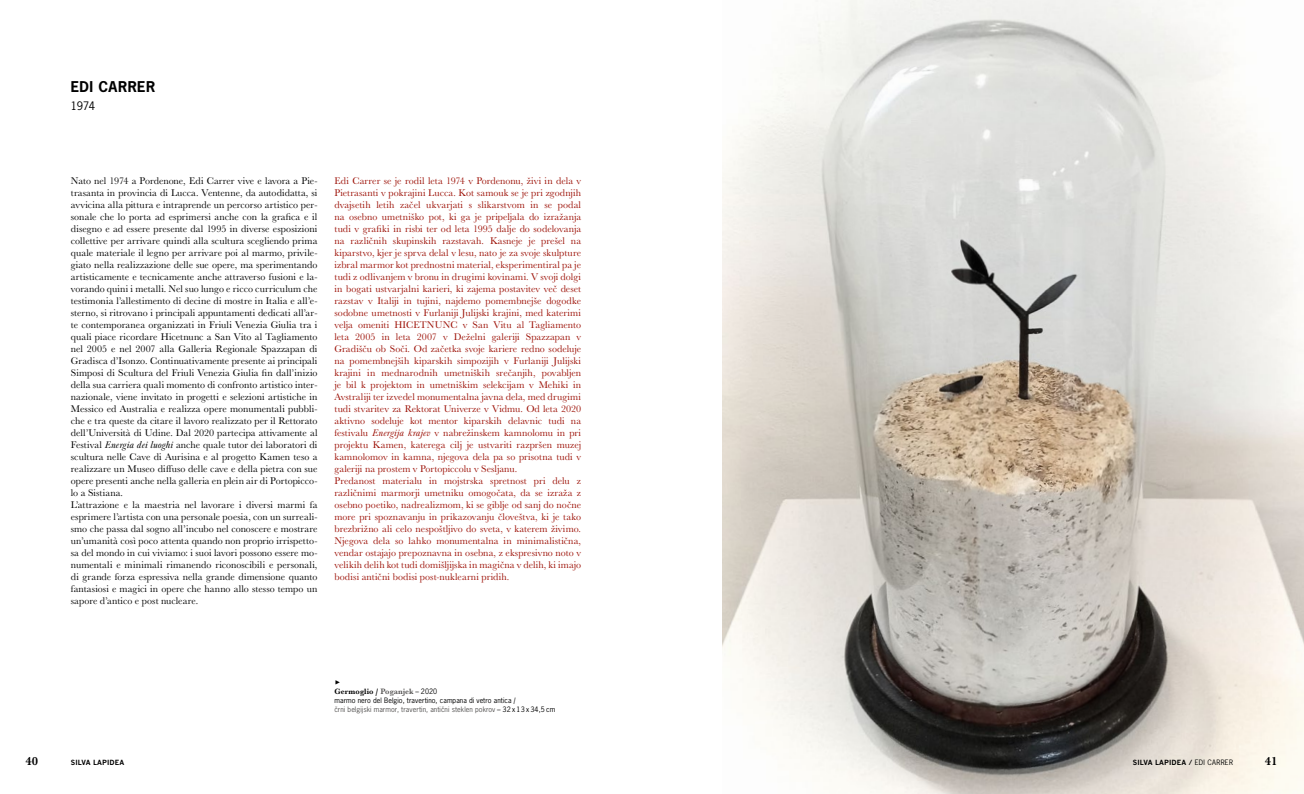
<style>
.page{position:relative;width:1304px;height:794px;background:#fff}
.page>*{position:absolute;margin:0;border:0;box-sizing:border-box;transform-origin:0 0}
.t1{font:700 14px "News Gothic Std";letter-spacing:.03em;color:#000}
.t2{font:700 12px "Baskerville URW";color:#000}
.t3{font:11px "News Gothic Std";color:#000}
.t4{font:10px/12px "Baskerville URW";letter-spacing:.005em;color:#000}
.t5{font:10px/12px "Baskerville URW";letter-spacing:.01em;color:#9c0f05}
.t6{font:10px "Montserrat";color:#000}
.t7{font:700 8px "Baskerville URW";letter-spacing:.01em;color:#000}
.t8{font:7px/9px "News Gothic Std";letter-spacing:.01em;color:#000}
.t9{font:700 7px "News Gothic MT Std";letter-spacing:.02em;color:#000}
.s1{font-style:italic}
.s2{color:#555453}
.s3{font-family:"News Gothic Std";font-weight:400;font-size:7px}
.s4{font-family:"News Gothic Std";font-weight:400}
</style>
<div class="page">
<img style="left:723px;top:0;width:581px;height:794px">
<h1 class="t1" style="left:71px;top:77px;width:86px">EDI CARRER</h1>
<p class="t3" style="left:71px;top:98px;width:26px">1974</p>
<p class="t4" style="left:71px;top:174px;width:248px">Nato nel 1974 a Pordenone, Edi Carrer vive e lavora a Pie&shy;trasanta in provincia di Lucca. Ventenne, da autodidatta, si avvicina alla pittura e intraprende un percorso artistico per&shy;sonale che lo porta ad esprimersi anche con la grafica e il disegno e ad essere presente dal 1995 in diverse esposizioni collettive per arrivare quindi alla scultura scegliendo prima quale materiale il legno per arrivare poi al marmo, privile&shy;giato nella realizzazione delle sue opere, ma sperimentando artisticamente e tecnicamente anche attraverso fusioni e la&shy;vorando quini i metalli. Nel suo lungo e ricco curriculum che testimonia l’allestimento di decine di mostre in Italia e all’e&shy;sterno, si ritrovano i principali appuntamenti dedicati all’ar&shy;te contemporanea organizzati in Friuli Venezia Giulia tra i quali piace ricordare Hicetnunc a San Vito al Tagliamento nel 2005 e nel 2007 alla Galleria Regionale Spazzapan di Gradisca d’Isonzo. Continuativamente presente ai principali Simposi di Scultura del Friuli Venezia Giulia fin dall’inizio della sua carriera quali momento di confronto artistico inter&shy;nazionale, viene invitato in progetti e selezioni artistiche in Messico ed Australia e realizza opere monumentali pubbli&shy;che e tra queste da citare il lavoro realizzato per il Rettorato dell’Università di Udine. Dal 2020 partecipa attivamente al Festival <span class="s1">Energia dei luoghi</span> anche quale tutor dei laboratori di scultura nelle Cave di Aurisina e al progetto Kamen teso a realizzare un Museo diffuso delle cave e della pietra con sue opere presenti anche nella galleria en plein air di Portopicco&shy;lo a Sistiana.<br>L’attrazione e la maestria nel lavorare i diversi marmi fa esprimere l’artista con una personale poesia, con un surreali&shy;smo che passa dal sogno all’incubo nel conoscere e mostrare un’umanità così poco attenta quando non proprio irrispetto&shy;sa del mondo in cui viviamo: i suoi lavori possono essere mo&shy;numentali e minimali rimanendo riconoscibili e personali, di grande forza espressiva nella grande dimensione quanto fantasiosi e magici in opere che hanno allo stesso tempo un sapore d’antico e post nucleare.</p>
<p class="t5" style="left:334px;top:174px;width:248px">Edi Carrer se je rodil leta 1974 v Pordenonu, živi in dela v Pietrasanti v pokrajini Lucca. Kot samouk se je pri zgodnjih dvajsetih letih začel ukvarjati s slikarstvom in se podal na osebno umetniško pot, ki ga je pripeljala do izražanja tudi v grafiki in risbi ter od leta 1995 dalje do sodelovanja na različnih skupinskih razstavah. Kasneje je prešel na kiparstvo, kjer je sprva delal v lesu, nato je za svoje skulpture izbral marmor kot prednostni material, eksperimentiral pa je tudi z odlivanjem v bronu in drugimi kovinami. V svoji dolgi in bogati ustvarjalni karieri, ki zajema postavitev več deset razstav v Italiji in tujini, najdemo pomembnejše dogodke sodobne umetnosti v Furlaniji Julijski krajini, med katerimi velja omeniti HICETNUNC v San Vitu al Tagliamento leta 2005 in leta 2007 v Deželni galeriji Spazzapan v Gradišču ob Soči. Od začetka svoje kariere redno sodeluje na pomembnejših kiparskih simpozijih v Furlaniji Julijski krajini in mednarodnih umetniških srečanjih, povabljen je bil k projektom in umetniškim selekcijam v Mehiki in Avstraliji ter izvedel monumentalna javna dela, med drugimi tudi stvaritev za Rektorat Univerze v Vidmu. Od leta 2020 aktivno sodeluje kot mentor kiparskih delavnic tudi na festivalu <span class="s1">Energija krajev</span> v nabrežinskem kamnolomu in pri projektu Kamen, katerega cilj je ustvariti razpršen muzej kamnolomov in kamna, njegova dela pa so prisotna tudi v galeriji na prostem v Portopiccolu v Sesljanu.<br>Predanost materialu in mojstrska spretnost pri delu z različnimi marmorji umetniku omogočata, da se izraža z osebno poetiko, nadrealizmom, ki se giblje od sanj do nočne more pri spoznavanju in prikazovanju človeštva, ki je tako brezbrižno ali celo nespoštljivo do sveta, v katerem živimo.<br>Njegova dela so lahko monumentalna in minimalistična, vendar ostajajo prepoznavna in osebna, z ekspresivno noto v velikih delih kot tudi domišljijska in magična v delih, ki imajo bodisi antični bodisi post-nuklearni pridih.</p>
<p class="t6" style="left:334px;top:674px;width:7px">▶</p>
<p class="t7" style="left:334px;top:686px;width:104px">Germoglio / <span class="s2">Poganjek</span> <span class="s3">– 2020</span></p>
<p class="t8" style="left:334px;top:696px;width:222px">marmo nero del Belgio, travertino, campana di vetro antica <span class="s1">/<br></span><span class="s2">cˇrni belgijski marmor, travertin, anticˇni steklen pokrov</span> – 32 x 13 x 34,5 cm</p>
<p class="t2" style="left:26px;top:753px;width:14px">40</p>
<p class="t9" style="left:1133px;top:758px;width:102px">SILVA LAPIDEA / <span class="s4">EDI CARRER</span></p>
<p class="t2" style="left:1265px;top:753px;width:14px">41</p>
<p class="t9" style="left:71px;top:758px;width:55px">SILVA LAPIDEA</p>
</div>
